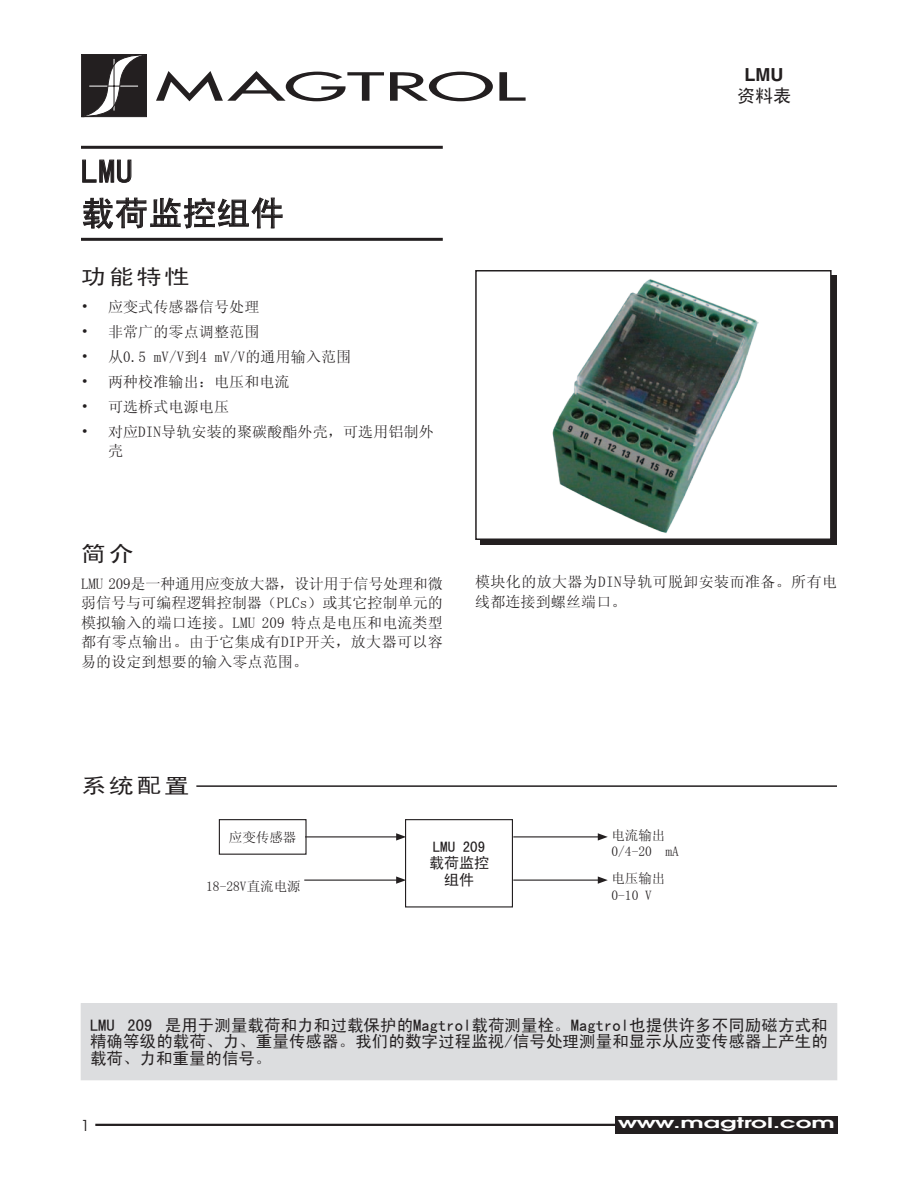
<style>
.page{position:relative;width:918px;height:1188px;background:#fff}
.page>*{position:absolute;margin:0;border:0;box-sizing:border-box;transform-origin:0 0}
.drawing_table_text{font:37.8px "Futura";letter-spacing:-.005em;color:#231f20;scale:2.14 1}
.t1{font:33px "Sim Hei";letter-spacing:.03em;color:#231f20}
.section_heading{font:21px "Sim Hei";letter-spacing:.1em;color:#231f20;scale:1.2 1}
.t2{font:700 18px "Helvetica";color:#231f20}
.t3{font:18px "Sim Hei";color:#231f20}
.shaded_box_text{font:16.5px/16.5px "Sim Hei";letter-spacing:.005em;color:#231f20;text-align:justify}
.body_text{font:15px/19.5px "Sim Sun";letter-spacing:.025em;color:#231f20;text-align:justify}
.bullet_list{font:15px/19.5px "Sim Sun";letter-spacing:.01em;color:#231f20}
.table-header_-_chine{font:15px "Sim Hei";color:#231f20}
.page_number{font:15px "Avant Garde";color:#231f20}
.t4{font:600 14.55px "Avant Garde";color:#fff;scale:1.7 1}
.drawing_text_-_chine{font:13.5px "Sim Sun";color:#231f20}
</style>
<div class="page">
<hr style="left:81px;top:146px;width:362px;height:3px;background:#231f20">
<hr style="left:81px;top:238px;width:362px;height:3px;background:#231f20">
<svg style="left:82px;top:159px;width:50px;height:24px"></svg>
<svg style="left:82px;top:197px;width:201px;height:32px"></svg>
<svg style="left:81px;top:54px;width:66px;height:63px;background:#454243"></svg>
<hr style="left:95px;top:1124px;width:524px;height:2px;background:#231f20">
<div style="left:615px;top:1117px;width:223px;height:17px;background:#231f20"></div>
<div style="left:481px;top:275px;width:356px;height:270px;background:#231f20"></div>
<div style="left:476px;top:271px;width:355px;height:268px;background:#fff"></div>
<div style="left:475px;top:270px;width:357px;height:270px;border:2px solid #231f20"></div>
<img style="left:552px;top:279px;width:206px;height:254px">
<hr style="left:196px;top:785px;width:641px;height:2px;background:#231f20">
<div style="left:219px;top:819px;width:88px;height:36px;border:1px solid #231f20"></div>
<div style="left:405px;top:819px;width:108px;height:89px;border:1px solid #231f20"></div>
<hr style="left:305px;top:836px;width:94px;height:1px;background:#231f20">
<svg style="left:396px;top:833px;width:10px;height:8px"></svg>
<hr style="left:513px;top:836px;width:87px;height:1px;background:#231f20">
<svg style="left:598px;top:833px;width:10px;height:8px"></svg>
<hr style="left:513px;top:880px;width:87px;height:1px;background:#231f20">
<svg style="left:598px;top:876px;width:10px;height:8px"></svg>
<hr style="left:304px;top:880px;width:95px;height:1px;background:#231f20">
<svg style="left:396px;top:876px;width:10px;height:8px"></svg>
<div style="left:81px;top:1004px;width:756px;height:76px;background:#dcdddf"></div>
<p class="drawing_table_text" style="left:155px;top:62px;width:174px">MAGTROL</p>
<p class="t1" style="left:81px;top:154px;width:53px">LMU</p>
<p class="t1" style="left:81px;top:196px;width:204px">载荷监控组件</p>
<p class="section_heading" style="left:81px;top:266px;width:92px">功能特性</p>
<p class="bullet_list" style="left:81px;top:297px;width:180px">• 应变式传感器信号处理</p>
<p class="bullet_list" style="left:81px;top:322px;width:180px">• 非常广的零点调整范围</p>
<p class="bullet_list" style="left:81px;top:347px;width:272px">• 从0.5 mV/V到4 mV/V的通用输入范围</p>
<p class="bullet_list" style="left:81px;top:372px;width:210px">• 两种校准输出：电压和电流</p>
<p class="bullet_list" style="left:81px;top:397px;width:150px">• 可选桥式电源电压</p>
<p class="bullet_list" style="left:108px;top:422px;width:327px;text-indent:-27px">• 对应DIN导轨安装的聚碳酸酯外壳，可选用铝制外壳</p>
<p class="t2" style="left:745px;top:64px;width:40px">LMU</p>
<p class="t3" style="left:737px;top:87px;width:56px">资料表</p>
<p class="section_heading" style="left:81px;top:543px;width:46px">简介</p>
<p class="body_text" style="left:81px;top:574px;width:363px">LMU 209是一种通用应变放大器，设计用于信号处理和微弱信号与可编程逻辑控制器（PLCs）或其它控制单元的模拟输入的端口连接。LMU 209 特点是电压和电流类型都有零点输出。由于它集成有DIP开关，放大器可以容易的设定到想要的输入零点范围。</p>
<p class="body_text" style="left:475px;top:572px;width:363px">模块化的放大器为DIN导轨可脱卸安装而准备。所有电线都连接到螺丝端口。</p>
<p class="section_heading" style="left:81px;top:775px;width:92px">系统配置</p>
<p class="drawing_text_-_chine" style="left:229px;top:830px;width:69px">应变传感器</p>
<p class="drawing_text_-_chine" style="left:206px;top:880px;width:96px">18-28V直流电源</p>
<p class="table-header_-_chine" style="left:433px;top:839px;width:54px">LMU 209</p>
<p class="table-header_-_chine" style="left:429px;top:856px;width:61px">载荷监控</p>
<p class="table-header_-_chine" style="left:444px;top:872px;width:31px">组件</p>
<p class="drawing_text_-_chine" style="left:611px;top:828px;width:55px">电流输出</p>
<p class="drawing_text_-_chine" style="left:611px;top:845px;width:69px">0/4-20 mA</p>
<p class="drawing_text_-_chine" style="left:611px;top:872px;width:55px">电压输出</p>
<p class="drawing_text_-_chine" style="left:611px;top:888px;width:42px">0-10 V</p>
<p class="shaded_box_text" style="left:90px;top:1017px;width:739px">LMU 209 是用于测量载荷和力和过载保护的Magtrol载荷测量栓。Magtrol也提供许多不同励磁方式和精确等级的载荷、力、重量传感器。我们的数字过程监视/信号处理测量和显示从应变传感器上产生的载荷、力和重量的信号。</p>
<p class="page_number" style="left:81px;top:1116px;width:10px">1</p>
<p class="t4" style="left:618px;top:1114px;width:129px">www.magtrol.com</p>
</div>
